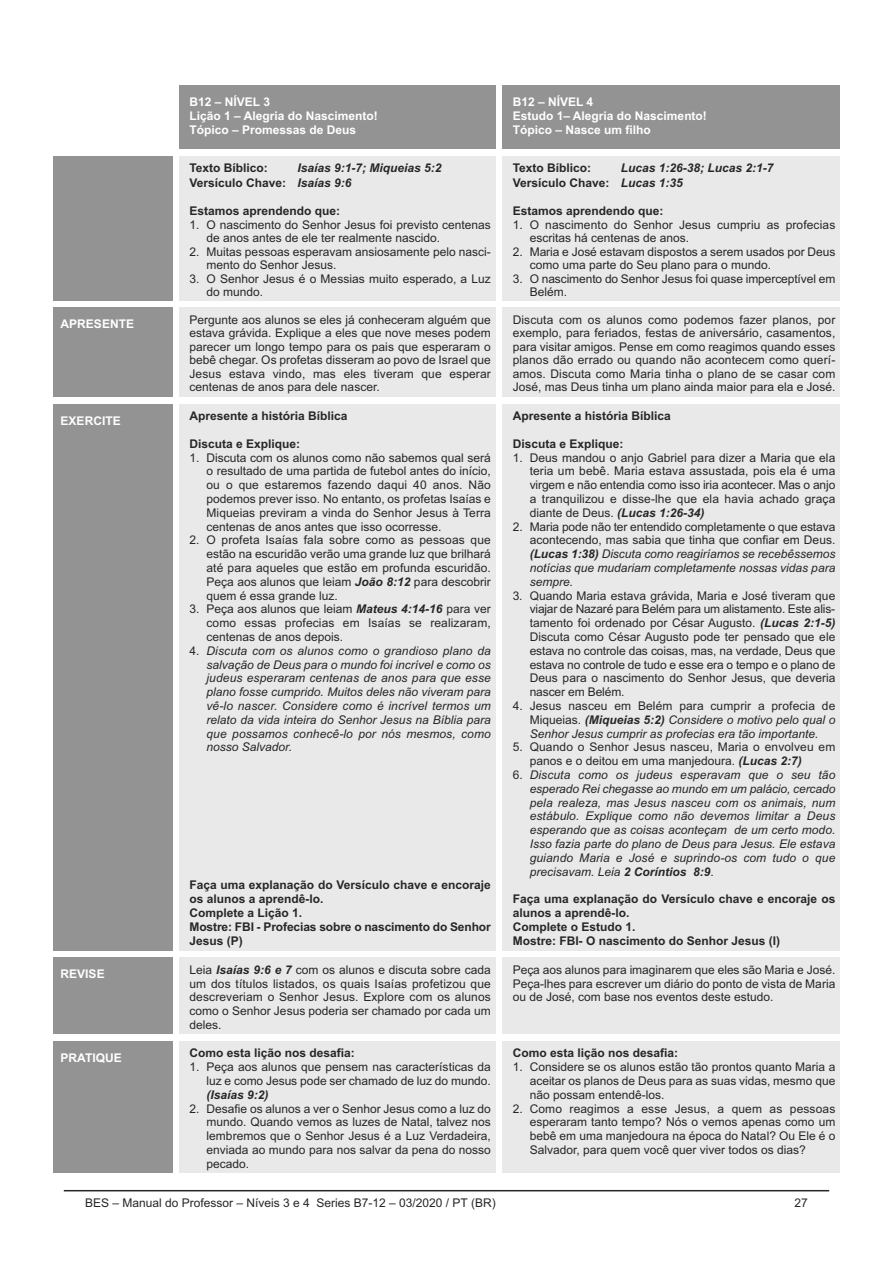
<style>
.page{position:relative;width:893px;height:1263px;background:#fff}
.page>*{position:absolute;margin:0;border:0;box-sizing:border-box;transform-origin:0 0}
.t1{font:12px/13.8px "Arial";color:#272627;text-align:justify}
.t2{font:italic 12px/13.8px "Arial";color:#272627;text-align:justify}
.t3{font:700 12px/13.8px "Arial";color:#272627}
.t4{font:700 12px/14.4px "Arial";color:#fff}
.t5{font:italic 700 12px/14.4px "Arial";color:#272627}
.s1{font-style:normal}
.s2{font-weight:700;font-style:italic}
.s3{font-style:italic}
.s4{font-weight:700}
</style>
<div class="page">
<hr style="left:64px;top:1190px;width:765px;height:1px;background:#272627">
<div style="left:179px;top:85px;width:316px;height:64px;background:#939393"></div>
<div style="left:502px;top:85px;width:338px;height:64px;background:#939393"></div>
<div style="left:53px;top:156px;width:119px;height:144px;background:#939393"></div>
<div style="left:179px;top:156px;width:316px;height:144px;background:#e9e9e9"></div>
<div style="left:502px;top:156px;width:338px;height:144px;background:#e9e9e9"></div>
<div style="left:53px;top:308px;width:119px;height:89px;background:#939393"></div>
<div style="left:179px;top:308px;width:316px;height:89px;background:#e9e9e9"></div>
<div style="left:502px;top:308px;width:338px;height:89px;background:#e9e9e9"></div>
<div style="left:53px;top:404px;width:119px;height:546px;background:#939393"></div>
<div style="left:179px;top:404px;width:316px;height:546px;background:#e9e9e9"></div>
<div style="left:502px;top:404px;width:338px;height:546px;background:#e9e9e9"></div>
<div style="left:53px;top:957px;width:119px;height:77px;background:#939393"></div>
<div style="left:179px;top:957px;width:316px;height:77px;background:#e9e9e9"></div>
<div style="left:502px;top:957px;width:338px;height:77px;background:#e9e9e9"></div>
<div style="left:53px;top:1041px;width:119px;height:132px;background:#939393"></div>
<div style="left:179px;top:1041px;width:316px;height:132px;background:#e9e9e9"></div>
<div style="left:502px;top:1041px;width:338px;height:132px;background:#e9e9e9"></div>
<p class="t4" style="left:190px;top:94px;width:190px">B12 – NÍVEL 3<br>Lição 1 – Alegria do Nascimento!<br>Tópico – Promessas de Deus</p>
<p class="t4" style="left:513px;top:94px;width:196px">B12 – NÍVEL 4<br>Estudo 1– Alegria do Nascimento!<br>Tópico – Nasce um filho</p>
<p class="t3" style="left:190px;top:161px;width:80px">Texto Bíblico:</p>
<p class="t5" style="left:190px;top:161px;width:254px;text-indent:108px">Isaías 9:1-7; Miqueias 5:2<br><span class="s1">Versículo Chave:</span> Isaías 9:6</p>
<p class="t3" style="left:190px;top:204px;width:152px">Estamos aprendendo que:</p>
<p class="t1" style="left:207px;top:218px;width:286px;text-indent:-17px">1. O nascimento do Senhor Jesus foi previsto centenas de anos antes de ele ter realmente nascido.</p>
<p class="t1" style="left:207px;top:245px;width:286px;text-indent:-17px">2. Muitas pessoas esperavam ansiosamente pelo nasci&shy;mento do Senhor Jesus.</p>
<p class="t1" style="left:207px;top:272px;width:286px;text-indent:-17px">3. O Senhor Jesus é o Messias muito esperado, a Luz do mundo.</p>
<p class="t3" style="left:513px;top:161px;width:80px">Texto Bíblico:</p>
<p class="t5" style="left:513px;top:161px;width:262px;text-indent:108px">Lucas 1:26-38; Lucas 2:1-7<br><span class="s1">Versículo Chave:</span> Lucas 1:35</p>
<p class="t3" style="left:513px;top:204px;width:152px">Estamos aprendendo que:</p>
<p class="t1" style="left:530px;top:218px;width:307px;text-indent:-17px">1. O nascimento do Senhor Jesus cumpriu as profecias escritas há centenas de anos.</p>
<p class="t1" style="left:530px;top:245px;width:307px;text-indent:-17px">2. Maria e José estavam dispostos a serem usados por Deus como uma parte do Seu plano para o mundo.</p>
<p class="t1" style="left:530px;top:272px;width:307px;text-indent:-17px">3. O nascimento do Senhor Jesus foi quase imperceptível em<br>Belém.</p>
<p class="t4" style="left:61px;top:317px;width:75px">APRESENTE</p>
<p class="t1" style="left:190px;top:313px;width:303px">Pergunte aos alunos se eles já conheceram alguém que estava grávida. Explique a eles que nove meses podem parecer um longo tempo para os pais que esperaram o bebê chegar. Os profetas disseram ao povo de Israel que Jesus estava vindo, mas eles tiveram que esperar centenas de anos para dele nascer.</p>
<p class="t1" style="left:513px;top:313px;width:324px">Discuta com os alunos como podemos fazer planos, por exemplo, para feriados, festas de aniversário, casamentos, para visitar amigos. Pense em como reagimos quando esses planos dão errado ou quando não acontecem como querí&shy;amos. Discuta como Maria tinha o plano de se casar com José, mas Deus tinha um plano ainda maior para ela e José.</p>
<p class="t4" style="left:61px;top:413px;width:62px">EXERCITE</p>
<p class="t3" style="left:190px;top:409px;width:160px">Apresente a história Bíblica</p>
<p class="t3" style="left:190px;top:437px;width:112px">Discuta e Explique:</p>
<p class="t1" style="left:207px;top:451px;width:286px;text-indent:-17px">1. Discuta com os alunos como não sabemos qual será o resultado de uma partida de futebol antes do início, ou o que estaremos fazendo daqui 40 anos. Não podemos prever isso. No entanto, os profetas Isaías e Miqueias previram a vinda do Senhor Jesus à Terra centenas de anos antes que isso ocorresse.</p>
<p class="t1" style="left:207px;top:533px;width:286px;text-indent:-17px">2. O profeta Isaías fala sobre como as pessoas que estão na escuridão verão uma grande luz que brilhará até para aqueles que estão em profunda escuridão.<br>Peça aos alunos que leiam <span class="s2">João 8:12</span> para descobrir quem é essa grande luz.</p>
<p class="t1" style="left:207px;top:602px;width:286px;text-indent:-17px">3. Peça aos alunos que leiam <span class="s2">Mateus 4:14-16</span> para ver como essas profecias em Isaías se realizaram, centenas de anos depois.</p>
<p class="t2" style="left:207px;top:644px;width:286px;text-indent:-17px"><span class="s1">4.</span> Discuta com os alunos como o grandioso plano da salvação de Deus para o mundo foi incrível e como os judeus esperaram centenas de anos para que esse plano fosse cumprido. Muitos deles não viveram para vê-lo nascer. Considere como é incrível termos um relato da vida inteira do Senhor Jesus na Bíblia para que possamos conhecê-lo por nós mesmos, como nosso Salvador.</p>
<p class="t3" style="left:513px;top:409px;width:160px">Apresente a história Bíblica</p>
<p class="t3" style="left:513px;top:437px;width:112px">Discuta e Explique:</p>
<p class="t1" style="left:530px;top:451px;width:307px;text-indent:-17px">1. Deus mandou o anjo Gabriel para dizer a Maria que ela teria um bebê. Maria estava assustada, pois ela é uma virgem e não entendia como isso iria acontecer. Mas o anjo a tranquilizou e disse-lhe que ela havia achado graça diante de Deus. <span class="s2">(Lucas 1:26-34)</span></p>
<p class="t1" style="left:530px;top:520px;width:307px;text-indent:-17px">2. Maria pode não ter entendido completamente o que estava acontecendo, mas sabia que tinha que confiar em Deus. <span class="s2">(Lucas 1:38)</span> <span class="s3">Discuta como reagiríamos se recebêssemos notícias que mudariam completamente nossas vidas para sempre.</span></p>
<p class="t1" style="left:530px;top:589px;width:307px;text-indent:-17px">3. Quando Maria estava grávida, Maria e José tiveram que viajar de Nazaré para Belém para um alistamento. Este alis&shy;tamento foi ordenado por César Augusto. <span class="s2">(Lucas 2:1-5)<br></span>Discuta como César Augusto pode ter pensado que ele estava no controle das coisas, mas, na verdade, Deus que estava no controle de tudo e esse era o tempo e o plano de Deus para o nascimento do Senhor Jesus, que deveria nascer em Belém.</p>
<p class="t2" style="left:530px;top:699px;width:307px;text-indent:-17px"><span class="s1">4. Jesus nasceu em Belém para cumprir a profecia de Miqueias.</span> <span class="s4">(Miqueias 5:2)</span> Considere o motivo pelo qual o Senhor Jesus cumprir as profecias era tão importante.</p>
<p class="t1" style="left:530px;top:740px;width:307px;text-indent:-17px">5. Quando o Senhor Jesus nasceu, Maria o envolveu em panos e o deitou em uma manjedoura. <span class="s2">(Lucas 2:7)</span></p>
<p class="t2" style="left:530px;top:768px;width:307px;text-indent:-17px"><span class="s1">6.</span> Discuta como os judeus esperavam que o seu tão esperado Rei chegasse ao mundo em um palácio, cercado pela realeza, mas Jesus nasceu com os animais, num estábulo. Explique como não devemos limitar a Deus esperando que as coisas aconteçam de um certo modo.<br>Isso fazia parte do plano de Deus para Jesus. Ele estava guiando Maria e José e suprindo-os com tudo o que precisavam. Leia <span class="s4">2 Coríntios 8:9</span><span class="s1">.</span></p>
<p class="t3" style="left:513px;top:892px;width:324px">Faça uma explanação do Versículo chave e encoraje os alunos a aprendê-lo.<br>Complete o Estudo 1.<br>Mostre: FBI- O nascimento do Senhor Jesus (I)</p>
<p class="t3" style="left:189px;top:878px;width:303px">Faça uma explanação do Versículo chave e encoraje os alunos a aprendê-lo.<br>Complete a Lição 1.<br>Mostre: FBI - Profecias sobre o nascimento do Senhor<br>Jesus (P)</p>
<p class="t4" style="left:61px;top:967px;width:46px">REVISE</p>
<p class="t1" style="left:190px;top:963px;width:303px">Leia <span class="s2">Isaías 9:6 e 7</span> com os alunos e discuta sobre cada um dos títulos listados, os quais Isaías profetizou que descreveriam o Senhor Jesus. Explore com os alunos como o Senhor Jesus poderia ser chamado por cada um deles.</p>
<p class="t1" style="left:513px;top:963px;width:324px">Peça aos alunos para imaginarem que eles são Maria e José.<br>Peça-lhes para escrever um diário do ponto de vista de Maria ou de José, com base nos eventos deste estudo.</p>
<p class="t4" style="left:61px;top:1050px;width:63px">PRATIQUE</p>
<p class="t3" style="left:190px;top:1046px;width:167px">Como esta lição nos desafia:</p>
<p class="t1" style="left:190px;top:1060px;width:303px;text-align:right">1. Peça aos alunos que pensem nas características da luz e como Jesus pode ser chamado de luz do mundo.</p>
<p class="t5" style="left:207px;top:1087px;width:64px">(Isaías 9:2)</p>
<p class="t1" style="left:207px;top:1101px;width:286px;text-indent:-17px">2. Desafie os alunos a ver o Senhor Jesus como a luz do mundo. Quando vemos as luzes de Natal, talvez nos lembremos que o Senhor Jesus é a Luz Verdadeira, enviada ao mundo para nos salvar da pena do nosso pecado.</p>
<p class="t3" style="left:513px;top:1046px;width:167px">Como esta lição nos desafia:</p>
<p class="t1" style="left:530px;top:1060px;width:307px;text-indent:-17px">1. Considere se os alunos estão tão prontos quanto Maria a aceitar os planos de Deus para as suas vidas, mesmo que não possam entendê-los.</p>
<p class="t1" style="left:530px;top:1101px;width:307px;text-indent:-17px">2. Como reagimos a esse Jesus, a quem as pessoas esperaram tanto tempo? Nós o vemos apenas como um bebê em uma manjedoura na época do Natal? Ou Ele é o Salvador, para quem você quer viver todos os dias?</p>
<p class="t1" style="left:85px;top:1196px;width:412px">BES – Manual do Professor – Níveis 3 e 4 Series B7-12 – 03/2020 / PT (BR)</p>
<p class="t1" style="left:795px;top:1196px;width:15px">27</p>
</div>
